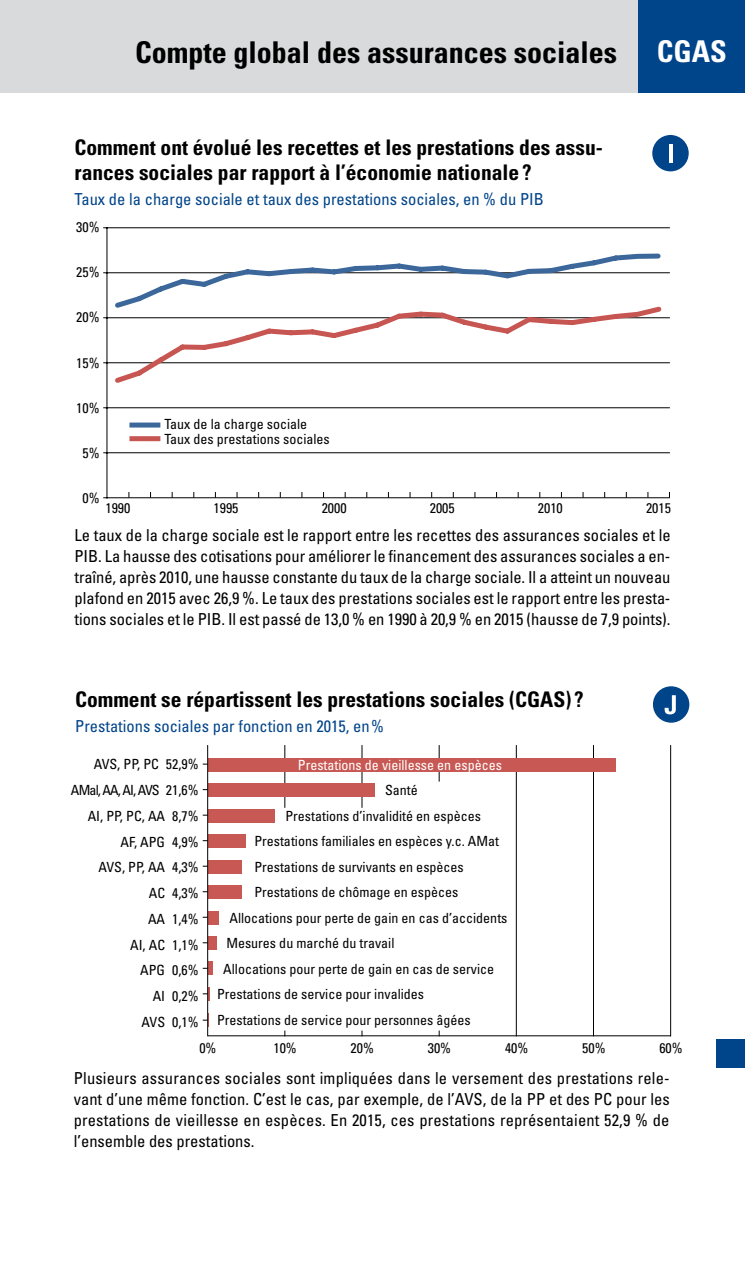
<style>
.page{position:relative;width:745px;height:1276px;background:#fff}
.page>*{position:absolute;margin:0;border:0;box-sizing:border-box;transform-origin:0 0}
._02_Titel_gross{font:700 condensed 30px "Univers";color:#000}
.t1{font:700 condensed 30px "Univers";color:#fff}
._06_Titel_ohne_Einzu{font:700 condensed 21.5px "Univers";color:#000}
._04_Titel{font:700 condensed 21.5px "Univers";color:#000}
._00_Lauftext{font:condensed 16.5px/21px "Univers";color:#000;text-align:justify}
._09_Untertitel_rot{font:condensed 16.5px "Univers";color:#00448a}
._10_Untertitel_blau{font:condensed 16.5px "Univers";color:#00448a}
._11_Fussnoten{font:condensed 14px "Univers";color:#000}
._12_Legenden{font:condensed 14px "Univers";color:#000}
._00_Lauftext-2{font:condensed 14px "Univers";color:#000}
._11_Fussnoten-2{font:condensed 14px "Univers";color:#fff}
._11_Fussnoten-3{font:condensed 14px "Univers";letter-spacing:-.06em;color:#000}
</style>
<div class="page">
<div style="left:0;top:0;width:744px;height:92px;background:#d9dadb"></div>
<div style="left:716px;top:1039px;width:28px;height:28px;background:#00448a"></div>
<div style="left:638px;top:0;width:106px;height:92px;background:#00448a"></div>
<hr style="left:107px;top:452px;width:562px;height:1px;background:#000">
<hr style="left:107px;top:407px;width:562px;height:1px;background:#000">
<hr style="left:107px;top:362px;width:562px;height:1px;background:#000">
<hr style="left:107px;top:317px;width:562px;height:1px;background:#000">
<hr style="left:107px;top:272px;width:562px;height:1px;background:#000">
<hr style="left:107px;top:227px;width:562px;height:1px;background:#000">
<hr style="left:106px;top:228px;width:1px;height:270px;background:#000">
<hr style="left:107px;top:497px;width:562px;height:1px;background:#000">
<div style="left:132px;top:422px;width:26px;height:5px;background:#3c679b"></div>
<div style="left:132px;top:436px;width:26px;height:5px;background:#c75652"></div>
<svg style="left:104px;top:251px;width:558px;height:60px"></svg>
<svg style="left:111px;top:303px;width:553px;height:80px"></svg>
<hr style="left:284px;top:745px;width:1px;height:291px;background:#000">
<hr style="left:361px;top:745px;width:1px;height:291px;background:#000">
<hr style="left:438px;top:745px;width:1px;height:291px;background:#000">
<hr style="left:515px;top:745px;width:1px;height:291px;background:#000">
<hr style="left:669px;top:745px;width:1px;height:291px;background:#000">
<hr style="left:592px;top:745px;width:1px;height:291px;background:#000">
<hr style="left:208px;top:1035px;width:462px;height:1px;background:#000">
<div style="left:208px;top:758px;width:407px;height:14px;background:#c75853"></div>
<div style="left:208px;top:783px;width:166px;height:14px;background:#c75853"></div>
<div style="left:208px;top:809px;width:67px;height:13px;background:#c75853"></div>
<div style="left:208px;top:834px;width:37px;height:14px;background:#c75853"></div>
<div style="left:208px;top:860px;width:33px;height:13px;background:#c75853"></div>
<div style="left:208px;top:885px;width:33px;height:14px;background:#c75853"></div>
<div style="left:208px;top:910px;width:10px;height:14px;background:#c75853"></div>
<div style="left:208px;top:936px;width:8px;height:14px;background:#c75853"></div>
<div style="left:208px;top:961px;width:5px;height:14px;background:#c75853"></div>
<svg style="left:202px;top:987px;width:7px;height:13px"></svg>
<svg style="left:202px;top:1013px;width:7px;height:14px"></svg>
<hr style="left:207px;top:745px;width:1px;height:291px;background:#000">
<div style="left:651px;top:135px;width:37px;height:36px;background:#00448a;border-radius:50%"></div>
<svg style="left:669px;top:144px;width:3px;height:19px"></svg>
<div style="left:652px;top:686px;width:37px;height:36px;background:#00448a;border-radius:50%"></div>
<svg style="left:664px;top:695px;width:11px;height:19px"></svg>
<svg style="left:251px;top:781px;width:189px;height:249px"></svg>
<p class="_02_Titel_gross" style="left:135px;top:34px;width:483px">Compte global des assurances sociales</p>
<p class="t1" style="left:656px;top:33px;width:72px">CGAS</p>
<p class="_06_Titel_ohne_Einzu" style="left:74px;top:134px;width:529px">Comment ont évolué les recettes et les prestations des assu-</p>
<p class="_04_Titel" style="left:74px;top:159px;width:458px">rances sociales par rapport à l’économie nationale?</p>
<p class="_09_Untertitel_rot" style="left:74px;top:189px;width:470px">Taux de la charge sociale et taux des prestations sociales, en % du PIB</p>
<p class="_12_Legenden" style="left:76px;top:219px;width:25px">30%</p>
<p class="_12_Legenden" style="left:76px;top:264px;width:25px">25%</p>
<p class="_12_Legenden" style="left:76px;top:309px;width:25px">20%</p>
<p class="_12_Legenden" style="left:76px;top:354px;width:25px">15%</p>
<p class="_12_Legenden" style="left:76px;top:399px;width:25px">10%</p>
<p class="_12_Legenden" style="left:82px;top:444px;width:19px">5%</p>
<p class="_12_Legenden" style="left:82px;top:489px;width:19px">0%</p>
<p class="_00_Lauftext-2" style="left:164px;top:415px;width:144px">Taux de la charge sociale</p>
<p class="_00_Lauftext-2" style="left:164px;top:430px;width:167px">Taux des prestations sociales</p>
<p class="_12_Legenden" style="left:105px;top:499px;width:26px">1990</p>
<p class="_12_Legenden" style="left:213px;top:499px;width:26px">1995</p>
<p class="_12_Legenden" style="left:321px;top:499px;width:26px">2000</p>
<p class="_12_Legenden" style="left:429px;top:499px;width:26px">2005</p>
<p class="_12_Legenden" style="left:537px;top:499px;width:26px">2010</p>
<p class="_12_Legenden" style="left:645px;top:499px;width:26px">2015</p>
<p class="_00_Lauftext" style="left:74px;top:524px;width:597px">Le taux de la charge sociale est le rapport entre les recettes des assurances sociales et le PIB. La hausse des cotisations pour améliorer le financement des assurances sociales a en&shy;traîné, après 2010, une hausse constante du taux de la charge sociale. Il a atteint un nouveau plafond en 2015 avec 26,9 %. Le taux des prestations sociales est le rapport entre les presta&shy;tions sociales et le PIB. Il est passé de 13,0 % en 1990 à 20,9 % en 2015 (hausse de 7,9 points).</p>
<p class="_06_Titel_ohne_Einzu" style="left:75px;top:686px;width:509px">Comment se répartissent les prestations sociales (CGAS) ?</p>
<p class="_10_Untertitel_blau" style="left:75px;top:716px;width:310px">Prestations sociales par fonction en 2015, en %</p>
<p class="_11_Fussnoten-2" style="left:298px;top:756px;width:205px">Prestations de vieillesse en espèces</p>
<p class="_11_Fussnoten" style="left:385px;top:781px;width:34px">Santé</p>
<p class="_11_Fussnoten" style="left:285px;top:807px;width:197px">Prestations d’invalidité en espèces</p>
<p class="_11_Fussnoten" style="left:254px;top:832px;width:246px">Prestations familiales en espèces y.c. AMat</p>
<p class="_11_Fussnoten" style="left:254px;top:858px;width:211px">Prestations de survivants en espèces</p>
<p class="_11_Fussnoten" style="left:254px;top:883px;width:205px">Prestations de chômage en espèces</p>
<p class="_11_Fussnoten" style="left:229px;top:909px;width:279px">Allocations pour perte de gain en cas d’accidents</p>
<p class="_11_Fussnoten" style="left:226px;top:934px;width:169px">Mesures du marché du travail</p>
<p class="_11_Fussnoten" style="left:223px;top:960px;width:272px">Allocations pour perte de gain en cas de service</p>
<p class="_11_Fussnoten" style="left:217px;top:985px;width:208px">Prestations de service pour invalides</p>
<p class="_11_Fussnoten" style="left:217px;top:1011px;width:255px">Prestations de service pour personnes âgées</p>
<p class="_11_Fussnoten" style="left:94px;top:755px;width:106px">AVS, PP, PC 52,9%</p>
<p class="_11_Fussnoten-3" style="left:71px;top:781px;width:129px">AMal, AA, AI, AVS 21,6%</p>
<p class="_11_Fussnoten" style="left:88px;top:807px;width:112px">AI, PP, PC, AA 8,7%</p>
<p class="_11_Fussnoten" style="left:120px;top:833px;width:80px">AF, APG 4,9%</p>
<p class="_11_Fussnoten" style="left:98px;top:858px;width:102px">AVS, PP, AA 4,3%</p>
<p class="_11_Fussnoten" style="left:149px;top:884px;width:51px">AC 4,3%</p>
<p class="_11_Fussnoten" style="left:148px;top:910px;width:52px">AA 1,4%</p>
<p class="_11_Fussnoten" style="left:130px;top:936px;width:70px">AI, AC 1,1%</p>
<p class="_11_Fussnoten" style="left:140px;top:961px;width:60px">APG 0,6%</p>
<p class="_11_Fussnoten" style="left:153px;top:987px;width:47px">AI 0,2%</p>
<p class="_11_Fussnoten" style="left:141px;top:1013px;width:59px">AVS 0,1%</p>
<p class="_12_Legenden" style="left:199px;top:1039px;width:19px">0%</p>
<p class="_12_Legenden" style="left:273px;top:1039px;width:25px">10%</p>
<p class="_12_Legenden" style="left:350px;top:1039px;width:25px">20%</p>
<p class="_12_Legenden" style="left:427px;top:1039px;width:25px">30%</p>
<p class="_12_Legenden" style="left:504px;top:1039px;width:25px">40%</p>
<p class="_12_Legenden" style="left:582px;top:1039px;width:25px">50%</p>
<p class="_12_Legenden" style="left:659px;top:1039px;width:25px">60%</p>
<p class="_00_Lauftext" style="left:74px;top:1067px;width:597px">Plusieurs assurances sociales sont impliquées dans le versement des prestations rele&shy;vant d’une même fonction. C’est le cas, par exemple, de l’AVS, de la PP et des PC pour les prestations de vieillesse en espèces. En 2015, ces prestations représentaient 52,9 % de l’ensemble des prestations.</p>
</div>
